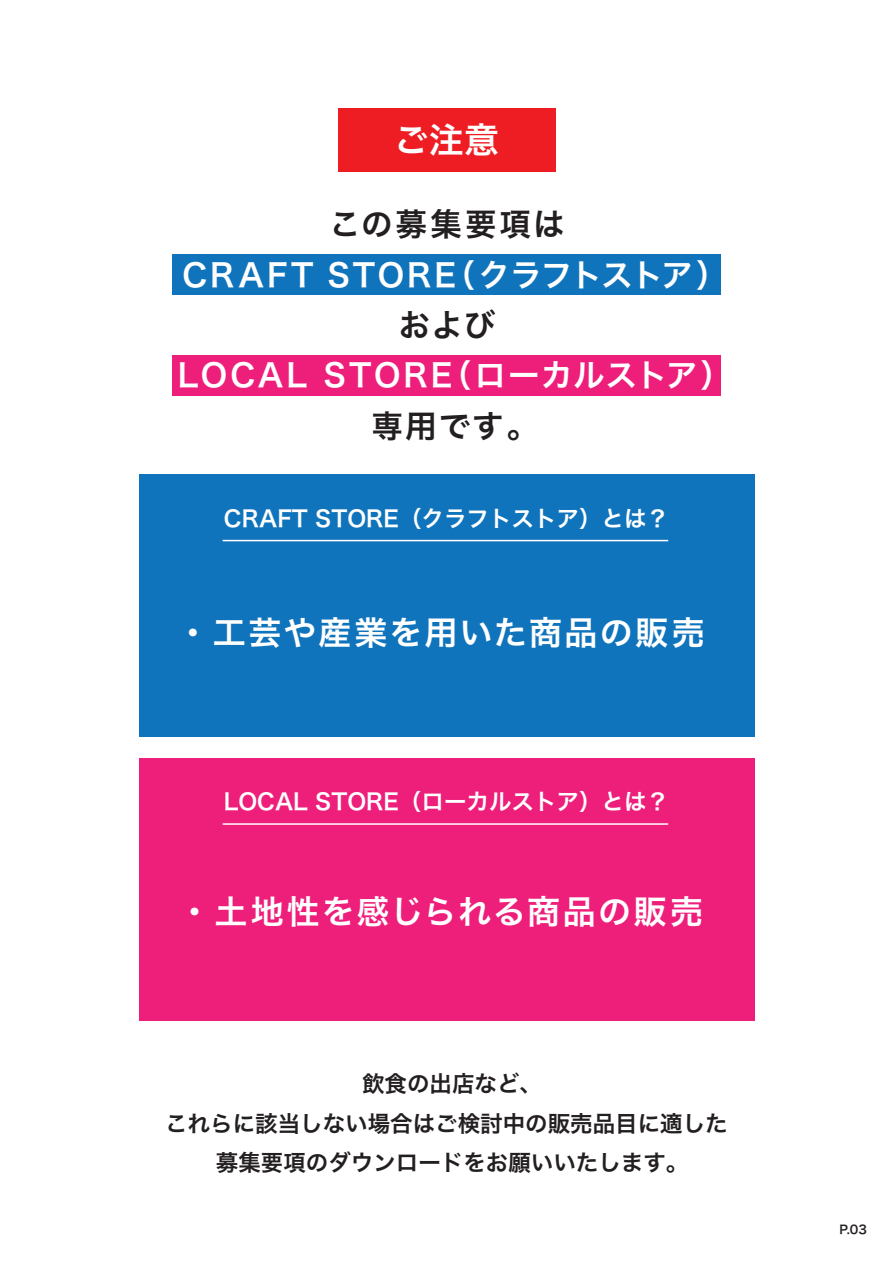
<style>
.page{position:relative;width:893px;height:1263px;background:#fff}
.page>*{position:absolute;margin:0;border:0;box-sizing:border-box;transform-origin:0 0}
.t1{font:34.95px "Hiragino Sans W6";color:#fff}
.t2{font:33px "Hiragino Sans W6";letter-spacing:.06em;color:#fff}
.t3{font:31.65px "Hiragino Sans W6";letter-spacing:.075em;color:#fff}
.t4{font:31.65px "Hiragino Sans W6";letter-spacing:.07em;color:#231f20}
.t5{font:22.5px/39.3px "Hiragino Sans W6";color:#231f20;text-align:center}
.t6{font:22.5px "Hiragino Sans W6";color:#fff}
.t7{font:12px "Hiragino Sans W6";color:#231f20}
</style>
<div class="page">
<div style="left:172px;top:254px;width:549px;height:41px;background:#1074bc"></div>
<div style="left:172px;top:355px;width:549px;height:41px;background:#ee1e7b"></div>
<div style="left:338px;top:108px;width:217px;height:64px;background:#ee1d23"></div>
<div style="left:139px;top:474px;width:615px;height:263px;background:#1074bc"></div>
<hr style="left:223px;top:540px;width:445px;height:1px;background:#fff">
<div style="left:139px;top:757px;width:615px;height:263px;background:#ee1e7b"></div>
<hr style="left:223px;top:823px;width:445px;height:2px;background:#fff">
<h1 class="t1" style="left:394px;top:109px;width:106px">ご注意</h1>
<h3 class="t4" style="left:329px;top:196px;width:237px">この募集要項は</h3>
<h3 class="t3" style="left:182px;top:246px;width:547px">CRAFT STORE（クラフトストア）</h3>
<h3 class="t4" style="left:399px;top:296px;width:98px">および</h3>
<h3 class="t3" style="left:178px;top:347px;width:556px">LOCAL STORE（ローカルストア）</h3>
<h3 class="t4" style="left:371px;top:397px;width:169px">専用です。</h3>
<p class="t6" style="left:224px;top:498px;width:447px">CRAFT STORE（クラフトストア）とは？</p>
<h2 class="t2" style="left:177px;top:602px;width:530px">・工芸や産業を用いた商品の販売</h2>
<p class="t6" style="left:224px;top:781px;width:447px">LOCAL STORE（ローカルストア）とは？</p>
<h2 class="t2" style="left:178px;top:881px;width:526px">・土地性を感じられる商品の販売</h2>
<p class="t5" style="left:165px;top:1063px;width:564px">飲食の出店など、<br>これらに該当しない場合はご検討中の販売品目に適した募集要項のダウンロードをお願いいたします。</p>
<p class="t7" style="left:839px;top:1219px;width:29px">P.03</p>
</div>
